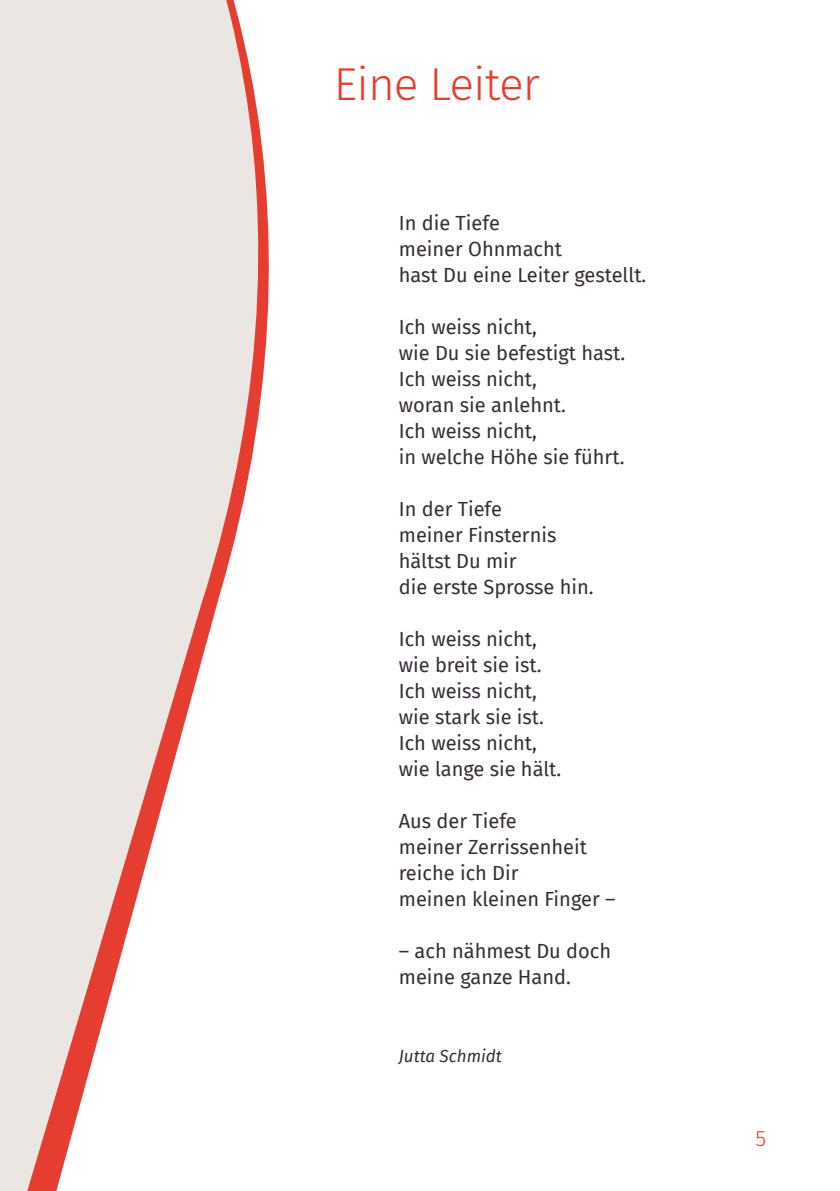
<style>
.page{position:relative;width:840px;height:1191px;background:#fff}
.page>*{position:absolute;margin:0;border:0;box-sizing:border-box;transform-origin:0 0}
.t1{font:300 46px "Fira Sans";letter-spacing:-.02em;color:#e53e30}
.t2{font:300 22px "Fira Sans";color:#e53e30}
.t3{font:20px/26px "Fira Sans";color:#362d37}
.t4{font:italic 17px "Fira Sans";color:#362d37}
</style>
<div class="page">
<svg style="left:0;top:0;width:269px;height:1191px;fill:#ebe6e1"></svg>
<h1 class="t1" style="left:333px;top:51px;width:207px">Eine Leiter</h1>
<p class="t3" style="left:398px;top:209px;width:249px">In die Tiefe<br>meiner Ohnmacht<br>hast Du eine Leiter gestellt.</p>
<p class="t3" style="left:398px;top:313px;width:228px">Ich weiss nicht,<br>wie Du sie befestigt hast.<br>Ich weiss nicht,<br>woran sie anlehnt.<br>Ich weiss nicht,<br>in welche Höhe sie führt.</p>
<p class="t3" style="left:398px;top:495px;width:196px">In der Tiefe<br>meiner Finsternis hältst Du mir<br>die erste Sprosse hin.</p>
<p class="t3" style="left:398px;top:625px;width:164px">Ich weiss nicht, wie breit sie ist.<br>Ich weiss nicht, wie stark sie ist.<br>Ich weiss nicht, wie lange sie hält.</p>
<p class="t3" style="left:398px;top:807px;width:218px">Aus der Tiefe<br>meiner Zerrissenheit reiche ich Dir<br>meinen kleinen Finger –</p>
<p class="t3" style="left:398px;top:937px;width:214px">– ach nähmest Du doch meine ganze Hand.</p>
<p class="t4" style="left:398px;top:1043px;width:104px">Jutta Schmidt</p>
<p class="t2" style="left:755px;top:1122px;width:12px">5</p>
</div>
